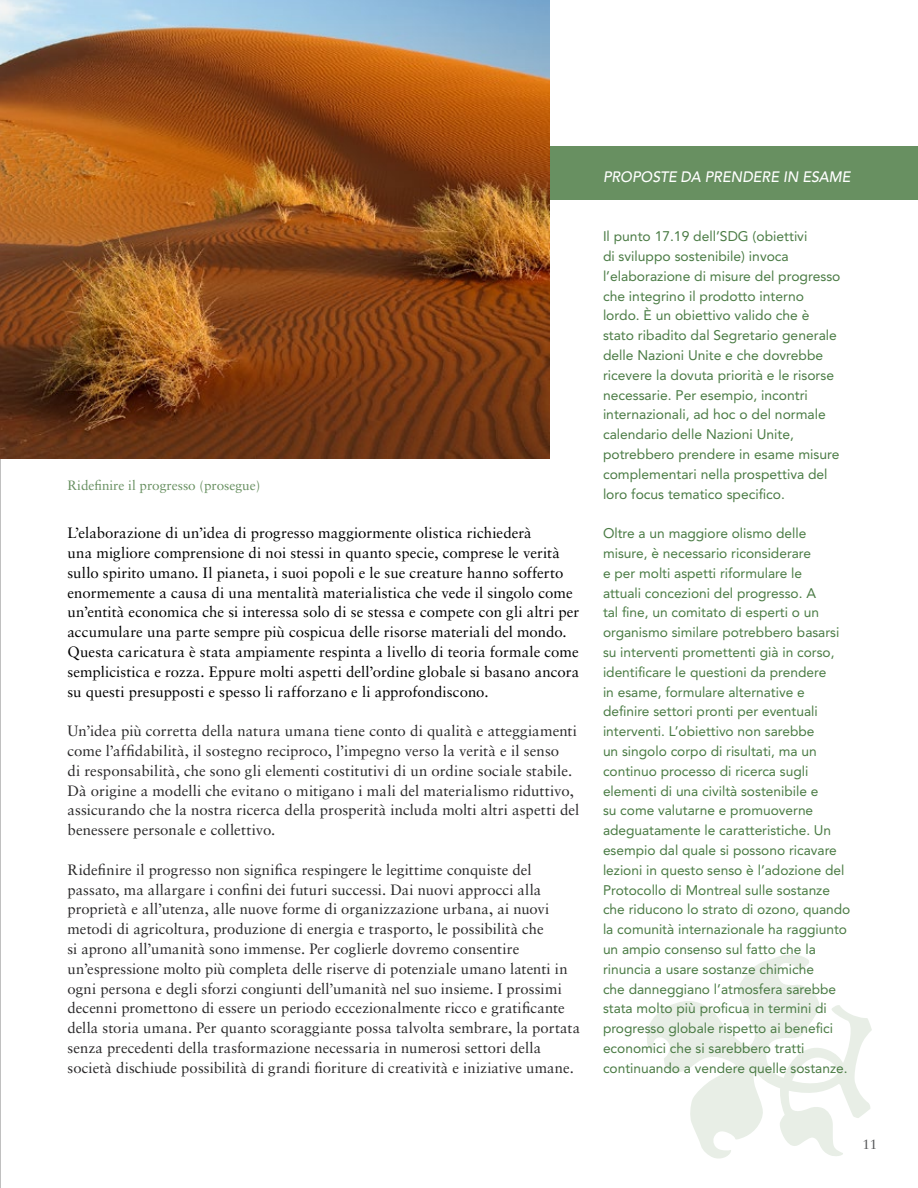
<style>
.page{position:relative;width:918px;height:1188px;background:#fff}
.page>*{position:absolute;margin:0;border:0;box-sizing:border-box;transform-origin:0 0}
.t1{font:15px/19.8px "Sabon LT Std";letter-spacing:.005em;color:#292829}
.t2{font:15px/19.8px "Sabon LT Std";letter-spacing:.005em;color:#000}
.t3{font:italic 500 15px "Avenir LT Std";color:#fff;scale:.95 1}
.t4{font:13.8px/19.8px "Avenir LT Std";color:#4a7b44}
.t5{font:13.5px "Sabon LT Std";color:#689061}
.t6{font:13.5px "Sabon LT Std";color:#58595b}
</style>
<div class="page">
<img style="left:0;top:0;width:1px;height:647px">
<svg style="left:647px;top:954px;width:225px;height:205px"></svg>
<div style="left:516px;top:146px;width:402px;height:54px;background:#689061"></div>
<img style="left:0;top:0;width:549px;height:459px">
<p class="t5" style="left:68px;top:478px;width:194px">Ridefinire il progresso (prosegue)</p>
<p class="t2" style="left:68px;top:523px;width:513px">L’elaborazione di un’idea di progresso maggiormente olistica richiederà<br>una migliore comprensione di noi stessi in quanto specie, comprese le verità sullo spirito umano. Il pianeta, i suoi popoli e le sue creature hanno sofferto enormemente a causa di una mentalità materialistica che vede il singolo come un’entità economica che si interessa solo di se stessa e compete con gli altri per accumulare una parte sempre più cospicua delle risorse materiali del mondo.<br>Questa caricatura è stata ampiamente respinta a livello di teoria formale come semplicistica e rozza. Eppure molti aspetti dell’ordine globale si basano ancora su questi presupposti e spesso li rafforzano e li approfondiscono.</p>
<p class="t1" style="left:68px;top:721px;width:513px">Un’idea più corretta della natura umana tiene conto di qualità e atteggiamenti come l’affidabilità, il sostegno reciproco, l’impegno verso la verità e il senso<br>di responsabilità, che sono gli elementi costitutivi di un ordine sociale stabile.<br>Dà origine a modelli che evitano o mitigano i mali del materialismo riduttivo, assicurando che la nostra ricerca della prosperità includa molti altri aspetti del benessere personale e collettivo.</p>
<p class="t1" style="left:68px;top:860px;width:514px">Ridefinire il progresso non significa respingere le legittime conquiste del passato, ma allargare i confini dei futuri successi. Dai nuovi approcci alla proprietà e all’utenza, alle nuove forme di organizzazione urbana, ai nuovi metodi di agricoltura, produzione di energia e trasporto, le possibilità che<br>si aprono all’umanità sono immense. Per coglierle dovremo consentire un’espressione molto più completa delle riserve di potenziale umano latenti in ogni persona e degli sforzi congiunti dell’umanità nel suo insieme. I prossimi decenni promettono di essere un periodo eccezionalmente ricco e gratificante della storia umana. Per quanto scoraggiante possa talvolta sembrare, la portata senza precedenti della trasformazione necessaria in numerosi settori della società dischiude possibilità di grandi fioriture di creatività e iniziative umane.</p>
<p class="t3" style="left:603px;top:168px;width:262px">PROPOSTE DA PRENDERE IN ESAME</p>
<p class="t4" style="left:603px;top:227px;width:239px">Il punto 17.19 dell’SDG (obiettivi<br>di sviluppo sostenibile) invoca l’elaborazione di misure del progresso che integrino il prodotto interno lordo. È un obiettivo valido che è stato ribadito dal Segretario generale delle Nazioni Unite e che dovrebbe ricevere la dovuta priorità e le risorse necessarie. Per esempio, incontri internazionali, ad hoc o del normale calendario delle Nazioni Unite, potrebbero prendere in esame misure complementari nella prospettiva del loro focus tematico specifico.</p>
<p class="t4" style="left:603px;top:524px;width:249px">Oltre a un maggiore olismo delle misure, è necessario riconsiderare<br>e per molti aspetti riformulare le<br>attuali concezioni del progresso. A<br>tal fine, un comitato di esperti o un organismo similare potrebbero basarsi su interventi promettenti già in corso, identificare le questioni da prendere<br>in esame, formulare alternative e definire settori pronti per eventuali interventi. L’obiettivo non sarebbe<br>un singolo corpo di risultati, ma un continuo processo di ricerca sugli elementi di una civiltà sostenibile e<br>su come valutarne e promuoverne adeguatamente le caratteristiche. Un esempio dal quale si possono ricavare lezioni in questo senso è l’adozione del Protocollo di Montreal sulle sostanze che riducono lo strato di ozono, quando la comunità internazionale ha raggiunto un ampio consenso sul fatto che la rinuncia a usare sostanze chimiche<br>che danneggiano l’atmosfera sarebbe stata molto più proficua in termini di progresso globale rispetto ai benefici economici che si sarebbero tratti continuando a vendere quelle sostanze.</p>
<p class="t6" style="left:862px;top:1136px;width:17px">11</p>
</div>
